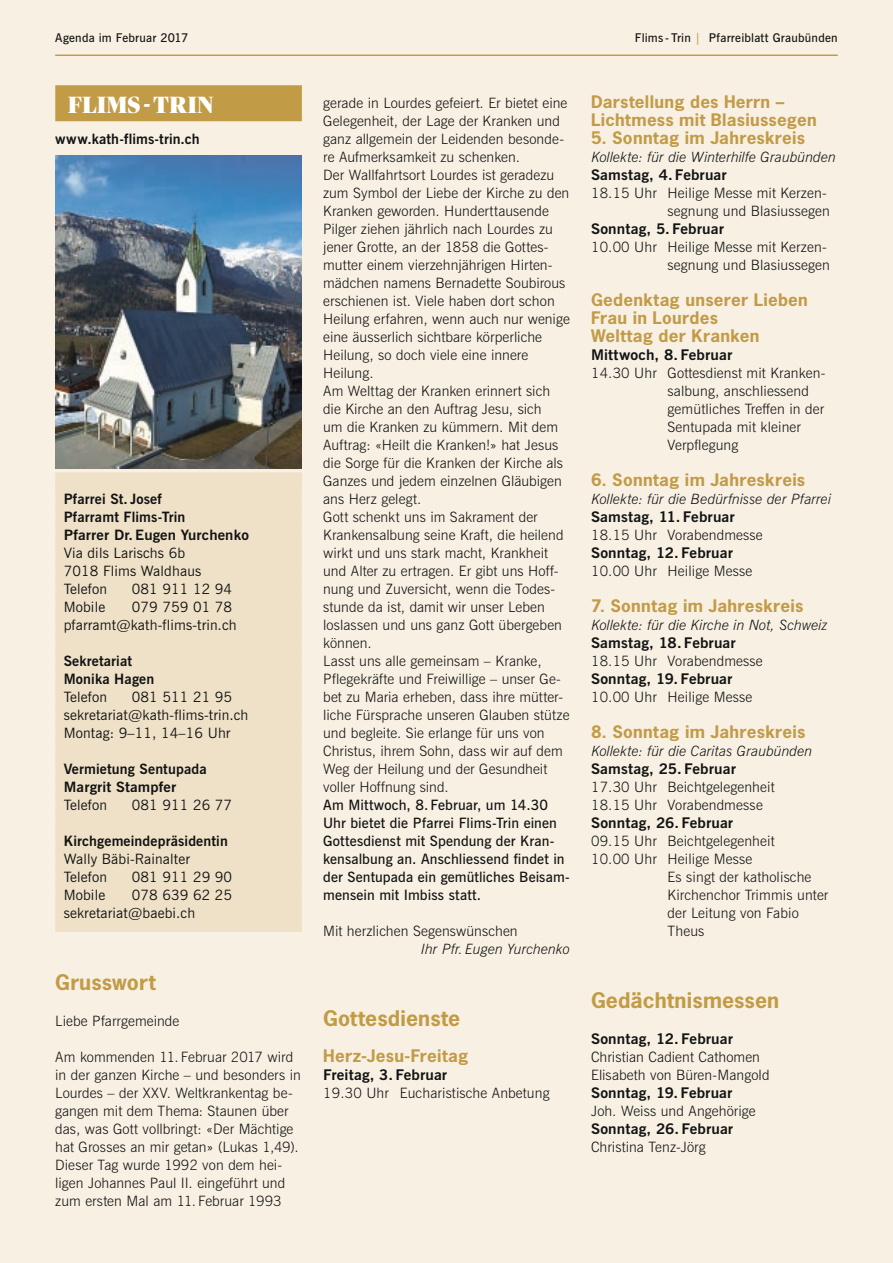
<style>
.page{position:relative;width:893px;height:1263px;background:#f8f1e3}
.page>*{position:absolute;margin:0;border:0;box-sizing:border-box;transform-origin:0 0}
.t1{font:900 23.4px "Publico Banner";letter-spacing:.025em;color:#fff}
.t2{font:700 20.25px "News Gothic";letter-spacing:.005em;color:#c29b47;scale:1.05 1}
.t3{font:700 16.35px/18px "News Gothic";letter-spacing:.015em;color:#c29b47;scale:1.05 1}
.t4{font:700 14.7px "News Gothic BT";letter-spacing:.01em;color:#121313;scale:1.05 1}
.t5{font:300 14.25px/18px "News Gothic BT";letter-spacing:.01em;color:#121313}
.t6{font:14.25px/18px "News Gothic BT";letter-spacing:.01em;color:#121313}
.t7{font:600 14.25px/18px "News Gothic BT";letter-spacing:.005em;color:#121313}
.t8{font:700 14.25px/18px "News Gothic BT";letter-spacing:.01em;color:#121313}
.t9{font:italic 300 14.25px "News Gothic BT";color:#121313}
.t10{font:600 12px "News Gothic BT";letter-spacing:.02em;color:#121313}
.s1{color:#c29b47}
</style>
<div class="page">
<div style="left:55px;top:85px;width:247px;height:36px;background:#c29b47"></div>
<div style="left:55px;top:472px;width:247px;height:18px;background:#efe1c7"></div>
<div style="left:55px;top:482px;width:247px;height:18px;background:#efe1c7"></div>
<div style="left:55px;top:500px;width:247px;height:18px;background:#efe1c7"></div>
<div style="left:55px;top:518px;width:247px;height:18px;background:#efe1c7"></div>
<div style="left:55px;top:536px;width:247px;height:18px;background:#efe1c7"></div>
<div style="left:55px;top:554px;width:247px;height:18px;background:#efe1c7"></div>
<div style="left:55px;top:572px;width:247px;height:18px;background:#efe1c7"></div>
<div style="left:55px;top:590px;width:247px;height:18px;background:#efe1c7"></div>
<div style="left:55px;top:608px;width:247px;height:18px;background:#efe1c7"></div>
<div style="left:55px;top:626px;width:247px;height:18px;background:#efe1c7"></div>
<div style="left:55px;top:644px;width:247px;height:18px;background:#efe1c7"></div>
<div style="left:55px;top:662px;width:247px;height:18px;background:#efe1c7"></div>
<div style="left:55px;top:680px;width:247px;height:18px;background:#efe1c7"></div>
<div style="left:55px;top:698px;width:247px;height:18px;background:#efe1c7"></div>
<div style="left:55px;top:716px;width:247px;height:18px;background:#efe1c7"></div>
<div style="left:55px;top:734px;width:247px;height:18px;background:#efe1c7"></div>
<div style="left:55px;top:752px;width:247px;height:18px;background:#efe1c7"></div>
<div style="left:55px;top:770px;width:247px;height:18px;background:#efe1c7"></div>
<div style="left:55px;top:788px;width:247px;height:18px;background:#efe1c7"></div>
<div style="left:55px;top:806px;width:247px;height:18px;background:#efe1c7"></div>
<div style="left:55px;top:824px;width:247px;height:18px;background:#efe1c7"></div>
<div style="left:55px;top:842px;width:247px;height:18px;background:#efe1c7"></div>
<div style="left:55px;top:860px;width:247px;height:18px;background:#efe1c7"></div>
<div style="left:55px;top:878px;width:247px;height:18px;background:#efe1c7"></div>
<div style="left:55px;top:896px;width:247px;height:18px;background:#efe1c7"></div>
<div style="left:55px;top:914px;width:247px;height:18px;background:#efe1c7"></div>
<img style="left:55px;top:155px;width:247px;height:313px">
<hr style="left:55px;top:55px;width:783px;height:1px;background:#c29b47">
<p class="t10" style="left:55px;top:31px;width:135px">Agenda im Februar 2017</p>
<p class="t10" style="left:635px;top:31px;width:204px">Flims - Trin <span class="s1">|</span> Pfarreiblatt Graubünden</p>
<h1 class="t1" style="left:68px;top:91px;width:147px">FLIMS -TRIN</h1>
<p class="t8" style="left:55px;top:130px;width:146px">www.kath-flims-trin.ch</p>
<p class="t8" style="left:64px;top:490px;width:187px">Pfarrei St. Josef<br>Pfarramt Flims-Trin<br>Pfarrer Dr.Eugen Yurchenko</p>
<p class="t6" style="left:64px;top:544px;width:139px">Via dils Larischs 6b<br>7018 Flims Waldhaus<br>Telefon</p>
<p class="t6" style="left:132px;top:580px;width:102px">081 911 12 94</p>
<p class="t6" style="left:64px;top:598px;width:174px;text-indent:68px">079 759 01 78 pfarramt@kath-flims-trin.ch</p>
<p class="t8" style="left:64px;top:652px;width:92px">Sekretariat<br>Monika Hagen</p>
<p class="t6" style="left:64px;top:688px;width:45px">Telefon</p>
<p class="t6" style="left:64px;top:598px;width:43px">Mobile</p>
<p class="t6" style="left:64px;top:688px;width:186px;text-indent:68px">081 511 21 95 sekretariat@kath-flims-trin.ch<br>Montag: 9–11, 14–16 Uhr</p>
<p class="t8" style="left:64px;top:760px;width:144px">Vermietung Sentupada<br>Margrit Stampfer</p>
<p class="t6" style="left:64px;top:796px;width:45px">Telefon</p>
<p class="t6" style="left:132px;top:796px;width:102px">081 911 26 77</p>
<p class="t8" style="left:64px;top:832px;width:166px">Kirchgemeindepräsidentin</p>
<p class="t6" style="left:64px;top:850px;width:128px">Wally Bäbi-Rainalter<br>Telefon</p>
<p class="t6" style="left:132px;top:868px;width:102px">081 911 29 90</p>
<p class="t6" style="left:64px;top:886px;width:170px;text-indent:68px">078 639 62 25 sekretariat@baebi.ch</p>
<p class="t6" style="left:64px;top:886px;width:43px">Mobile</p>
<h2 class="t2" style="left:55px;top:969px;width:97px">Grusswort</h2>
<p class="t5" style="left:55px;top:1012px;width:126px">Liebe Pfarrgemeinde</p>
<p class="t5" style="left:55px;top:1048px;width:247px">Am kommenden 11. Februar 2017 wird in der ganzen Kirche – und besonders in Lourdes – der XXV. Weltkrankentag be&shy;gangen mit dem Thema: Staunen über das, was Gott vollbringt: «Der Mächtige hat Grosses an mir getan» (Lukas 1,49).<br>Dieser Tag wurde 1992 von dem hei&shy;ligen Johannes Paul II. eingeführt und zum ersten Mal am 11. Februar 1993</p>
<p class="t5" style="left:323px;top:94px;width:248px">gerade in Lourdes gefeiert. Er bietet eine Gelegenheit, der Lage der Kranken und ganz allgemein der Leidenden besonde&shy;re Aufmerksamkeit zu schenken.<br>Der Wallfahrtsort Lourdes ist geradezu zum Symbol der Liebe der Kirche zu den Kranken geworden. Hunderttausende Pilger ziehen jährlich nach Lourdes zu jener Grotte, an der 1858 die Gottes&shy;mutter einem vierzehnjährigen Hirten&shy;mädchen namens Bernadette Soubirous erschienen ist. Viele haben dort schon Heilung erfahren, wenn auch nur wenige eine äusserlich sichtbare körperliche Heilung, so doch viele eine innere Heilung.<br>Am Welttag der Kranken erinnert sich die Kirche an den Auftrag Jesu, sich<br>um die Kranken zu kümmern. Mit dem Auftrag: «Heilt die Kranken!» hat Jesus die Sorge für die Kranken der Kirche als Ganzes und jedem einzelnen Gläubigen ans Herz gelegt.<br>Gott schenkt uns im Sakrament der Krankensalbung seine Kraft, die heilend wirkt und uns stark macht, Krankheit und Alter zu ertragen. Er gibt uns Hoff&shy;nung und Zuversicht, wenn die Todes&shy;stunde da ist, damit wir unser Leben loslassen und uns ganz Gott übergeben können.<br>Lasst uns alle gemeinsam – Kranke, Pflegekräfte und Freiwillige – unser Ge&shy;bet zu Maria erheben, dass ihre mütter&shy;liche Fürsprache unseren Glauben stütze und begleite. Sie erlange für uns von Christus, ihrem Sohn, dass wir auf dem Weg der Heilung und der Gesundheit voller Hoffnung sind.</p>
<p class="t7" style="left:323px;top:796px;width:248px">Am Mittwoch, 8. Februar, um 14.30<br>Uhr bietet die Pfarrei Flims-Trin einen Gottesdienst mit Spendung der Kran&shy;kensalbung an. Anschliessend findet in der Sentupada ein gemütliches Beisam&shy;mensein mit Imbiss statt.</p>
<p class="t5" style="left:323px;top:922px;width:196px">Mit herzlichen Segenswünschen</p>
<p class="t9" style="left:421px;top:940px;width:150px">Ihr Pfr. Eugen Yurchenko</p>
<h2 class="t2" style="left:323px;top:1005px;width:132px">Gottesdienste</h2>
<p class="t3" style="left:323px;top:1046px;width:140px">Herz-Jesu-Freitag</p>
<p class="t4" style="left:323px;top:1066px;width:120px">Freitag, 3. Februar</p>
<p class="t5" style="left:323px;top:1084px;width:228px">19.30 Uhr Eucharistische Anbetung</p>
<p class="t3" style="left:591px;top:92px;width:216px">Darstellung des Herrn –<br>Lichtmess mit Blasiussegen</p>
<p class="t3" style="left:591px;top:128px;width:205px">5. Sonntag im Jahreskreis</p>
<p class="t9" style="left:591px;top:148px;width:246px">Kollekte: für die Winterhilfe Graubünden</p>
<p class="t4" style="left:591px;top:166px;width:131px">Samstag, 4. Februar</p>
<p class="t5" style="left:591px;top:184px;width:240px;text-align:right">18.15 Uhr Heilige Messe mit Kerzen&shy;segnung und Blasiussegen</p>
<p class="t4" style="left:591px;top:220px;width:128px">Sonntag, 5. Februar</p>
<p class="t5" style="left:591px;top:238px;width:240px;text-align:right">10.00 Uhr Heilige Messe mit Kerzen&shy;segnung und Blasiussegen</p>
<p class="t3" style="left:591px;top:290px;width:208px">Gedenktag unserer Lieben<br>Frau in Lourdes<br>Welttag der Kranken</p>
<p class="t4" style="left:591px;top:346px;width:136px">Mittwoch, 8. Februar</p>
<p class="t5" style="left:668px;top:364px;width:158px;text-indent:-77px">14.30 Uhr Gottesdienst mit Kranken&shy;salbung, anschliessend gemütliches Treffen in der<br>Sentupada mit kleiner<br>Verpflegung</p>
<p class="t3" style="left:591px;top:470px;width:206px">6. Sonntag im Jahreskreis</p>
<p class="t9" style="left:591px;top:490px;width:241px">Kollekte: für die Bedürfnisse der Pfarrei</p>
<p class="t4" style="left:591px;top:508px;width:138px">Samstag, 11. Februar</p>
<p class="t5" style="left:591px;top:526px;width:173px">18.15 Uhr Vorabendmesse</p>
<p class="t4" style="left:591px;top:544px;width:137px">Sonntag, 12. Februar</p>
<p class="t5" style="left:591px;top:562px;width:163px">10.00 Uhr Heilige Messe</p>
<p class="t3" style="left:591px;top:596px;width:204px">7. Sonntag im Jahreskreis</p>
<p class="t9" style="left:591px;top:616px;width:238px">Kollekte: für die Kirche in Not, Schweiz</p>
<p class="t4" style="left:591px;top:634px;width:139px">Samstag, 18. Februar</p>
<p class="t5" style="left:591px;top:652px;width:173px">18.15 Uhr Vorabendmesse</p>
<p class="t4" style="left:591px;top:670px;width:136px">Sonntag, 19. Februar</p>
<p class="t5" style="left:591px;top:688px;width:163px">10.00 Uhr Heilige Messe</p>
<p class="t3" style="left:591px;top:722px;width:206px">8. Sonntag im Jahreskreis</p>
<p class="t9" style="left:591px;top:742px;width:222px">Kollekte: für die Caritas Graubünden</p>
<p class="t4" style="left:591px;top:760px;width:139px">Samstag, 25. Februar</p>
<p class="t5" style="left:591px;top:778px;width:185px">17.30 Uhr Beichtgelegenheit<br>18.15 Uhr Vorabendmesse</p>
<p class="t4" style="left:591px;top:814px;width:137px">Sonntag, 26. Februar</p>
<p class="t5" style="left:591px;top:832px;width:185px">09.15 Uhr Beichtgelegenheit</p>
<p class="t5" style="left:591px;top:850px;width:163px">10.00 Uhr Heilige Messe</p>
<p class="t5" style="left:668px;top:868px;width:145px">Es singt der katholische</p>
<p class="t5" style="left:668px;top:886px;width:162px">Kirchenchor Trimmis unter</p>
<p class="t5" style="left:668px;top:904px;width:133px">der Leitung von Fabio</p>
<p class="t5" style="left:668px;top:922px;width:38px">Theus</p>
<h2 class="t2" style="left:591px;top:987px;width:181px">Gedächtnismessen</h2>
<p class="t4" style="left:591px;top:1030px;width:137px">Sonntag, 12. Februar</p>
<p class="t5" style="left:591px;top:1048px;width:180px">Christian Cadient Cathomen<br>Elisabeth von Büren-Mangold</p>
<p class="t4" style="left:591px;top:1084px;width:136px">Sonntag, 19. Februar</p>
<p class="t5" style="left:591px;top:1102px;width:166px">Joh. Weiss und Angehörige</p>
<p class="t4" style="left:591px;top:1120px;width:137px">Sonntag, 26. Februar</p>
<p class="t5" style="left:591px;top:1138px;width:116px">Christina Tenz-Jörg</p>
</div>
